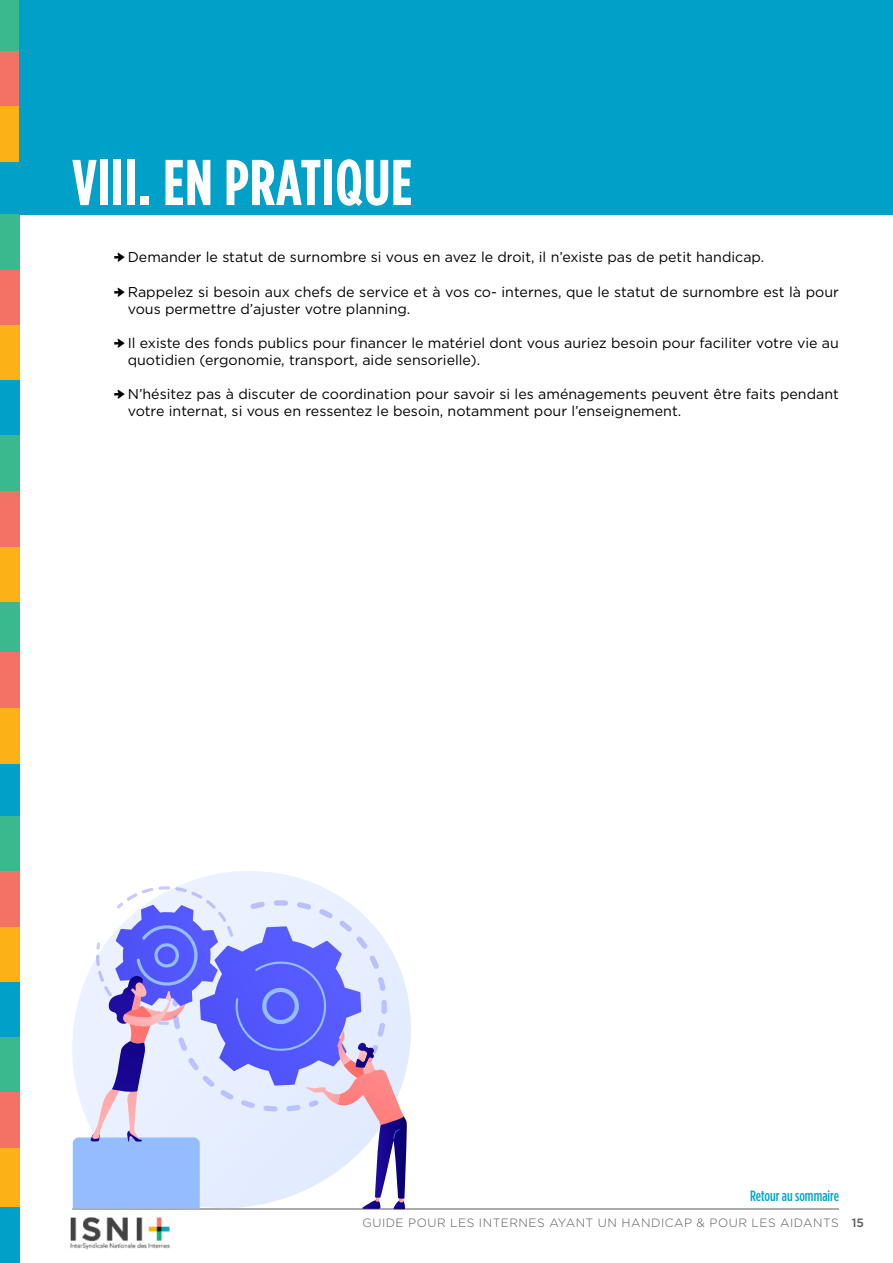
<style>
.page{position:relative;width:893px;height:1263px;background:#fff}
.page>*{position:absolute;margin:0;border:0;box-sizing:border-box;transform-origin:0 0}
.t1{font:700 64.5px "Gotham Condensed";letter-spacing:.01em;color:#fff}
.t2{font:500 15px "Gotham Condensed";color:#00a7cc}
.t3{font:14.25px/17.1px "Gotham";color:#000}
.t4{font:300 12px "Gotham";letter-spacing:.04em;color:#58595b}
.s1{font-weight:500}
</style>
<div class="page">
<img style="left:70px;top:1218px;width:100px;height:32px">
<hr style="left:72px;top:1209px;width:767px;height:1px;background:#58595b">
<div style="left:0;top:546px;width:20px;height:60px;background:#fcb216"></div>
<div style="left:0;top:0;width:20px;height:51px;background:#39b98d"></div>
<div style="left:0;top:51px;width:20px;height:55px;background:#f37265"></div>
<div style="left:0;top:161px;width:20px;height:56px;background:#00a0c8"></div>
<div style="left:0;top:215px;width:20px;height:55px;background:#39b98d"></div>
<div style="left:0;top:270px;width:20px;height:55px;background:#f37265"></div>
<div style="left:0;top:325px;width:20px;height:55px;background:#fcb216"></div>
<div style="left:0;top:380px;width:20px;height:56px;background:#00a0c8"></div>
<div style="left:0;top:436px;width:20px;height:55px;background:#39b98d"></div>
<div style="left:0;top:491px;width:20px;height:55px;background:#f37265"></div>
<div style="left:0;top:106px;width:20px;height:55px;background:#fcb216"></div>
<div style="left:0;top:1148px;width:20px;height:60px;background:#fcb216"></div>
<div style="left:0;top:602px;width:20px;height:51px;background:#39b98d"></div>
<div style="left:0;top:653px;width:20px;height:55px;background:#f37265"></div>
<div style="left:0;top:763px;width:20px;height:55px;background:#00a0c8"></div>
<div style="left:0;top:816px;width:20px;height:55px;background:#39b98d"></div>
<div style="left:0;top:871px;width:20px;height:56px;background:#f37265"></div>
<div style="left:0;top:927px;width:20px;height:55px;background:#fcb216"></div>
<div style="left:0;top:982px;width:20px;height:55px;background:#00a0c8"></div>
<div style="left:0;top:1208px;width:20px;height:55px;background:#00a0c8"></div>
<div style="left:0;top:1037px;width:20px;height:56px;background:#39b98d"></div>
<div style="left:0;top:1093px;width:20px;height:55px;background:#f37265"></div>
<div style="left:0;top:708px;width:20px;height:55px;background:#fcb216"></div>
<div style="left:19px;top:0;width:874px;height:214px;background:#00a0c8"></div>
<svg style="left:70px;top:871px;width:348px;height:347px"></svg>
<svg style="left:73px;top:886px;width:334px;height:323px;background:#bbbff5"></svg>
<h1 class="t1" style="left:72px;top:146px;width:342px">VIII. EN PRATIQUE</h1>
<p class="t3" style="left:128px;top:248px;width:638px">Demander le statut de surnombre si vous en avez le droit, il n’existe pas de petit handicap.</p>
<p class="t3" style="left:128px;top:283px;width:713px">Rappelez si besoin aux chefs de service et à vos co- internes, que le statut de surnombre est là pour vous permettre d’ajuster votre planning.</p>
<p class="t3" style="left:128px;top:334px;width:713px">Il existe des fonds publics pour financer le matériel dont vous auriez besoin pour faciliter votre vie au quotidien (ergonomie, transport, aide sensorielle).</p>
<p class="t3" style="left:128px;top:385px;width:713px">N’hésitez pas à discuter de coordination pour savoir si les aménagements peuvent être faits pendant votre internat, si vous en ressentez le besoin, notamment pour l’enseignement.</p>
<p class="t2" style="left:750px;top:1187px;width:90px">Retour au sommaire</p>
<p class="t4" style="left:363px;top:1215px;width:503px">GUIDE POUR LES INTERNES AYANT UN HANDICAP &amp; POUR LES AIDANTS <span class="s1">15</span></p>
</div>
